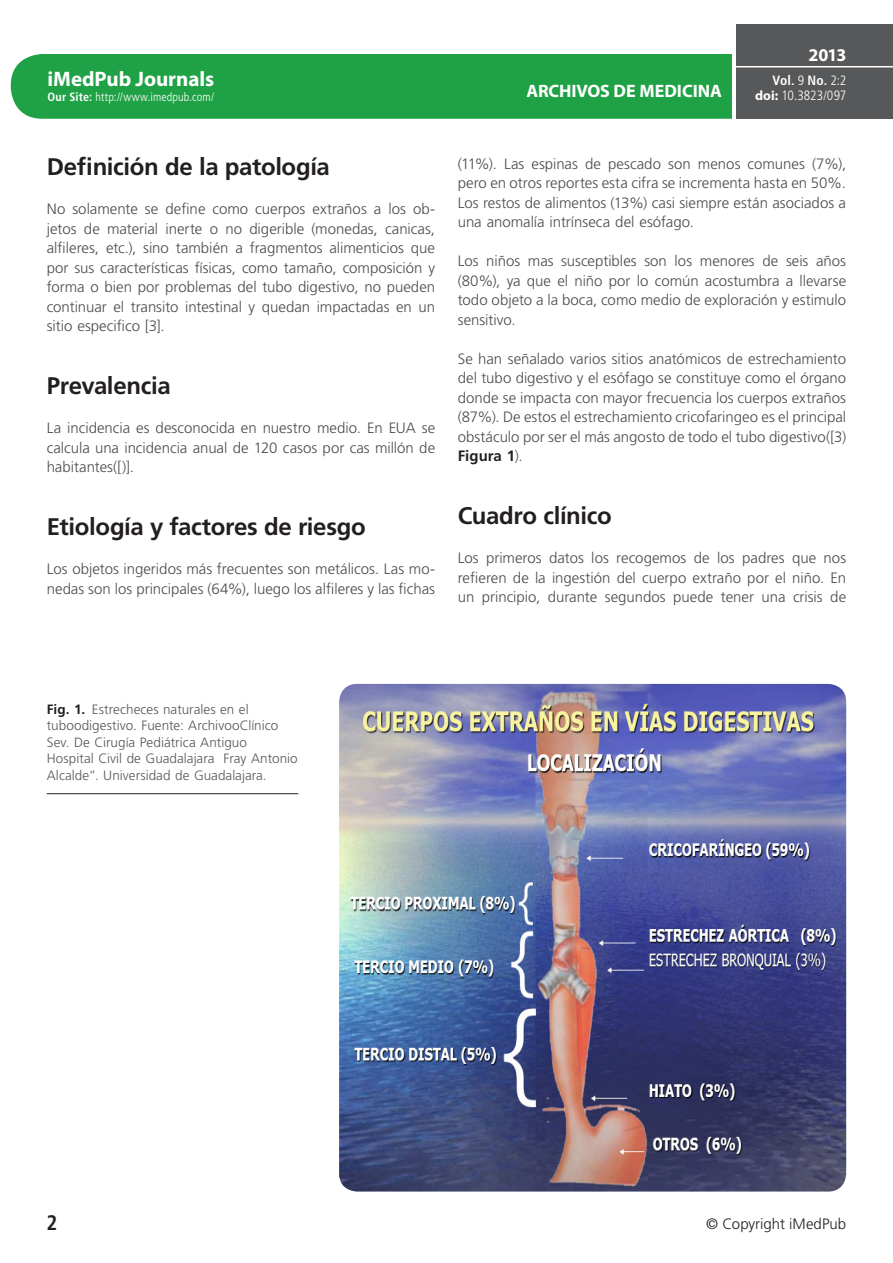
<style>
.page{position:relative;width:893px;height:1263px;background:#fff}
.page>*{position:absolute;margin:0;border:0;box-sizing:border-box;transform-origin:0 0}
._02-Subtit{font:700 24px "Frutiger LT Std";letter-spacing:-.015em;color:#231f20}
.t1{font:700 21px "Myriad Pro";letter-spacing:-.005em;color:#fff}
._01-txt_80{font:700 condensed 21px "Frutiger LT Std";color:#231f20}
.t2{font:700 18px "Myriad Pro";letter-spacing:-.005em;color:#fff}
._01-txt_80-2{font:300 15px/19.5px "Frutiger LT Std";color:#4b4c4d;text-align:justify}
.t3{font:300 15px "Frutiger LT Std";color:#231f20}
._05-Pie{font:300 13.5px/16.5px "Frutiger LT Std";color:#57585a}
.t4{font:300 condensed 13.5px "Frutiger LT Std";color:#fff}
.t5{font:700 condensed 13.5px "Frutiger LT Std";color:#fff}
.t6{font:300 condensed 12px "Frutiger LT Std";letter-spacing:.015em;color:#fff}
.s1{font-weight:700}
.s2{font-weight:300}
.s3{font-family:"Myriad Pro";font-weight:700;font-stretch:normal}
.s4{font-weight:700;color:#231f20}
</style>
<div class="page">
<div style="left:11px;top:54px;width:774px;height:65px;background:#1fa245;border-radius:32px"></div>
<div style="left:732px;top:0;width:6px;height:126px;background:#fff"></div>
<div style="left:736px;top:24px;width:157px;height:95px;background:#57585a"></div>
<hr style="left:736px;top:66px;width:157px;height:1px;background:#fff">
<img style="left:339px;top:684px;width:507px;height:507px">
<hr style="left:47px;top:793px;width:251px;height:1px;background:#231f20">
<p class="t1" style="left:48px;top:65px;width:168px">iMedPub Journals</p>
<p class="t6" style="left:48px;top:90px;width:168px"><span class="s1">Our Site:</span> http://www.imedpub.com/</p>
<p class="_02-Subtit" style="left:47px;top:153px;width:285px">Definición de la patología</p>
<p class="_01-txt_80-2" style="left:47px;top:200px;width:390px">No solamente se define como cuerpos extraños a los ob&shy;jetos de material inerte o no digerible (monedas, canicas, alfileres, etc.), sino también a fragmentos alimenticios que por sus características físicas, como tamaño, composición y forma o bien por problemas del tubo digestivo, no pueden continuar el transito intestinal y quedan impactadas en un sitio especifico [3].</p>
<p class="_02-Subtit" style="left:47px;top:372px;width:125px">Prevalencia</p>
<p class="_01-txt_80-2" style="left:47px;top:419px;width:390px">La incidencia es desconocida en nuestro medio. En EUA se calcula una incidencia anual de 120 casos por cas millón de habitantes([)].</p>
<p class="_02-Subtit" style="left:47px;top:513px;width:320px">Etiología y factores de riesgo</p>
<p class="_01-txt_80-2" style="left:47px;top:560px;width:390px">Los objetos ingeridos más frecuentes son metálicos. Las mo&shy;nedas son los principales (64%), luego los alfileres y las fichas</p>
<p class="t2" style="left:526px;top:79px;width:197px">ARCHIVOS DE MEDICINA</p>
<p class="t2" style="left:808px;top:43px;width:39px">2013</p>
<p class="t5" style="left:772px;top:72px;width:75px">Vol. <span class="s2">9</span> No. <span class="s2">2:2</span></p>
<p class="t4" style="left:755px;top:87px;width:93px"><span class="s3">doi:</span> 10.3823/097</p>
<p class="_01-txt_80-2" style="left:458px;top:154px;width:390px">(11%). Las espinas de pescado son menos comunes (7%), pero en otros reportes esta cifra se incrementa hasta en 50%.<br>Los restos de alimentos (13%) casi siempre están asociados a una anomalía intrínseca del esófago.</p>
<p class="_01-txt_80-2" style="left:458px;top:251px;width:390px">Los niños mas susceptibles son los menores de seis años (80%), ya que el niño por lo común acostumbra a llevarse todo objeto a la boca, como medio de exploración y estimulo sensitivo.</p>
<p class="_01-txt_80-2" style="left:458px;top:349px;width:390px">Se han señalado varios sitios anatómicos de estrechamiento del tubo digestivo y el esófago se constituye como el órgano donde se impacta con mayor frecuencia los cuerpos extraños (87%). De estos el estrechamiento cricofaringeo es el principal obstáculo por ser el más angosto de todo el tubo digestivo([3)<br><span class="s4">Figura 1</span>).</p>
<p class="_02-Subtit" style="left:458px;top:502px;width:155px">Cuadro clínico</p>
<p class="_01-txt_80-2" style="left:458px;top:548px;width:390px">Los primeros datos los recogemos de los padres que nos refieren de la ingestión del cuerpo extraño por el niño. En un principio, durante segundos puede tener una crisis de</p>
<p class="_05-Pie" style="left:47px;top:701px;width:252px"><span class="s4">Fig. 1.</span> Estrecheces naturales en el tuboodigestivo. Fuente: ArchivooClínico Sev. De Cirugía Pediátrica Antiguo<br>Hospital Civil de Guadalajara Fray Antonio Alcalde”. Universidad de Guadalajara.</p>
<p class="_01-txt_80" style="left:46px;top:1210px;width:12px">2</p>
<p class="t3" style="left:706px;top:1216px;width:141px">© Copyright iMedPub</p>
</div>
